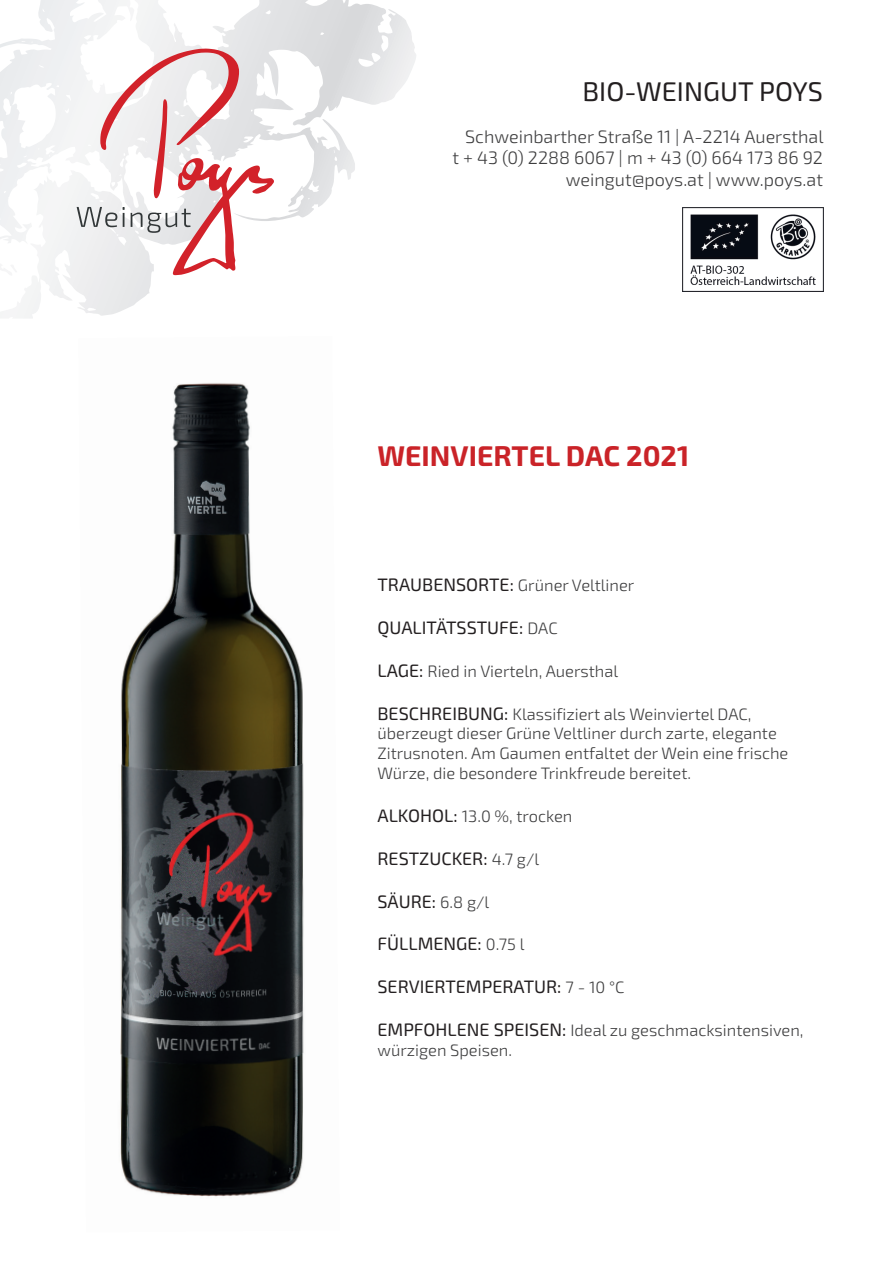
<style>
.page{position:relative;width:893px;height:1263px;background:#fff}
.page>*{position:absolute;margin:0;border:0;box-sizing:border-box;transform-origin:0 0}
.t1{font:700 28.5px "Exo 2";color:#ca2328}
.t2{font:27px "Exo 2";color:#231f20}
.t3{font:300 18px/21.6px "Exo 2";color:#3e3e3f;text-align:right}
.t4{font:18px "Exo 2";color:#231f20}
.t5{font:300 16.5px/19.8px "Exo 2";color:#3e3e3f}
.s1{font-weight:400;font-size:18px;color:#231f20}
.s2{font-weight:300;font-size:16.5px;color:#3e3e3f}
</style>
<div class="page">
<img style="left:120px;top:383px;width:184px;height:814px">
<svg style="left:77px;top:0;width:269px;height:275px"></svg>
<img style="left:682px;top:208px;width:141px;height:84px">
<h2 class="t2" style="left:582px;top:76px;width:242px">BIO-WEINGUT POYS</h2>
<p class="t3" style="left:452px;top:126px;width:372px">Schweinbarther Straße 11 | A-2214 Auersthal<br>t + 43 (0) 2288 6067 | m + 43 (0) 664 173 86 92 weingut@poys.at | www.poys.at</p>
<h1 class="t1" style="left:377px;top:439px;width:313px">WEINVIERTEL DAC 2021</h1>
<p class="t5" style="left:377px;top:576px;width:258px"><span class="s1">TRAUBENSORTE:</span> Grüner Veltliner</p>
<p class="t4" style="left:377px;top:617px;width:182px">QUALITÄTSSTUFE: <span class="s2">DAC</span></p>
<p class="t5" style="left:377px;top:661px;width:242px"><span class="s1">LAGE:</span> Ried in Vierteln, Auersthal</p>
<p class="t5" style="left:377px;top:704px;width:412px"><span class="s1">BESCHREIBUNG:</span> Klassifiziert als Weinviertel DAC, überzeugt dieser Grüne Veltliner durch zarte, elegante Zitrusnoten. Am Gaumen entfaltet der Wein eine frische Würze, die besondere Trinkfreude bereitet.</p>
<p class="t5" style="left:377px;top:806px;width:196px"><span class="s1">ALKOHOL:</span> 13.0 %, trocken</p>
<p class="t4" style="left:377px;top:848px;width:163px">RESTZUCKER: <span class="s2">4.7 g/l</span></p>
<p class="t4" style="left:377px;top:891px;width:113px">SÄURE: <span class="s2">6.8 g/l</span></p>
<p class="t4" style="left:377px;top:933px;width:148px">FÜLLMENGE: <span class="s2">0.75 l</span></p>
<p class="t4" style="left:377px;top:976px;width:249px">SERVIERTEMPERATUR: <span class="s2">7 - 10 °C</span></p>
<p class="t5" style="left:377px;top:1021px;width:428px"><span class="s1">EMPFOHLENE SPEISEN:</span> Ideal zu geschmacksintensiven, würzigen Speisen.</p>
</div>
